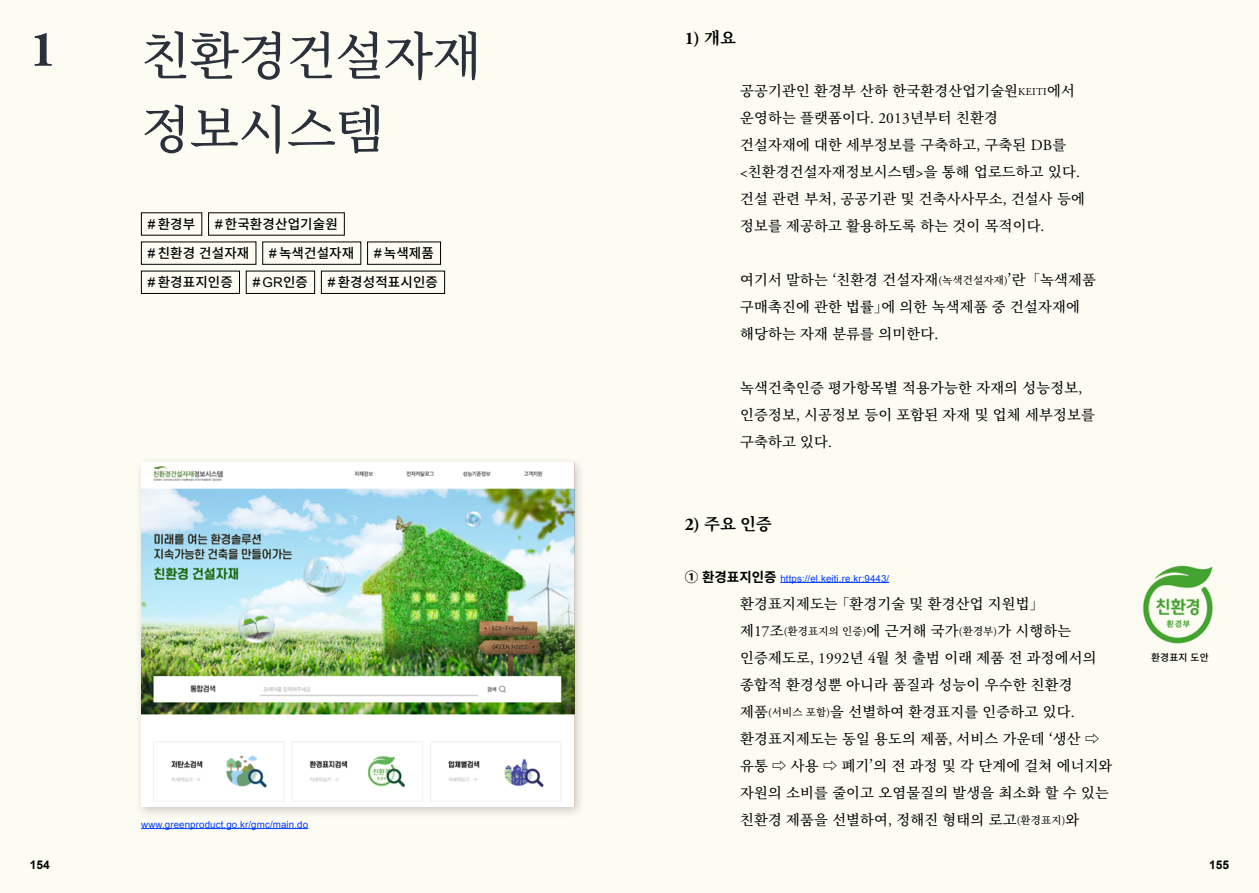
<style>
.page{position:relative;width:1259px;height:893px;background:#fdfcf3}
.page>*{position:absolute;margin:0;border:0;box-sizing:border-box;transform-origin:0 0}
.큰제목{font:500 51px/73.5px "Noto Serif KR";letter-spacing:-.015em;color:#2a313b}
.큰제목-2{font:700 51px "Adobe Garamond Pro";color:#2a313b}
.소제-1{font:700 17.85px "Adobe Garamond Pro";color:#000}
.소제-1-2{font:700 16.5px "Noto Serif KR";color:#000}
.본문{font:500 14.25px/27px "Noto Serif KR";letter-spacing:.015em;color:#000}
.해시태그{font:500 13.5px "Noto Sans CJ Kkr";letter-spacing:.01em;color:#000}
.해시태그-2{font:13.5px "Arial";color:#000}
.본문-b{font:700 12px "Arial";letter-spacing:.005em;color:#000}
.중제{font:9.75px "Arial";letter-spacing:.01em;color:#003cff}
.캡션{font:9.75px "Arial";letter-spacing:.01em;color:#003cff}
.캡션-2{font:500 9.75px "Noto Sans CJ Kkr";letter-spacing:.015em;color:#000}
.s1{font-family:"Arial";font-weight:400}
.s2{font-family:"Noto Sans CJ Kkr";font-weight:500}
.s3{font-family:"Noto Serif KR";font-size:16.5px}
.s4{font-family:"Adobe Garamond Pro";font-weight:400;font-size:10.5px}
.s5{font-family:"Adobe Garamond Pro";font-weight:400;font-size:15.45px}
.s6{font-weight:400}
.s7{font-family:"Adobe Garamond Pro";font-weight:400;font-size:11.4px}
.s8{font-size:10.5px}
.s9{font-family:"Adobe Garamond Pro";font-size:17.85px}
.s10{font-family:"Noto Sans KR";font-weight:700;font-size:13.5px;color:#000}
</style>
<div class="page">
<hr style="left:141px;top:828px;width:167px;height:1px;background:#003cff">
<div style="left:141px;top:271px;width:99px;height:23px;border:1px solid #000"></div>
<div style="left:246px;top:271px;width:69px;height:23px;border:1px solid #000"></div>
<div style="left:321px;top:271px;width:124px;height:23px;border:1px solid #000"></div>
<div style="left:135px;top:456px;width:451px;height:363px;background:#000;opacity:.2"></div>
<img style="left:141px;top:462px;width:433px;height:345px">
<hr style="left:780px;top:582px;width:109px;height:1px;background:#003cff">
<img style="left:1143px;top:565px;width:70px;height:79px">
<p class="큰제목-2" style="left:30px;top:20px;width:28px">1</p>
<p class="큰제목" style="left:141px;top:20px;width:342px">친환경건설자재 정보시스템</p>
<p class="해시태그" style="left:148px;top:217px;width:49px"><span class="s1">#</span> 환경부</p>
<p class="해시태그" style="left:215px;top:217px;width:124px"><span class="s1">#</span> 한국환경산업기술원</p>
<p class="해시태그" style="left:148px;top:246px;width:103px"><span class="s1">#</span> 친환경 건설자재</p>
<p class="해시태그" style="left:269px;top:246px;width:86px"><span class="s1">#</span> 녹색건설자재</p>
<p class="해시태그" style="left:374px;top:246px;width:61px"><span class="s1">#</span> 녹색제품</p>
<p class="해시태그" style="left:148px;top:275px;width:86px"><span class="s1">#</span> 환경표지인증</p>
<p class="해시태그-2" style="left:253px;top:273px;width:57px"># GR<span class="s2">인증</span></p>
<p class="해시태그" style="left:328px;top:275px;width:112px"><span class="s1">#</span> 환경성적표시인증</p>
<p class="본문-b" style="left:30px;top:857px;width:22px">154</p>
<p class="캡션" style="left:141px;top:818px;width:168px">www.greenproduct.go.kr/gmc/main.do</p>
<p class="소제-1" style="left:685px;top:28px;width:53px">1) <span class="s3">개요</span></p>
<p class="본문" style="left:740px;top:78px;width:346px">공공기관인 환경부 산하 한국환경산업기술원<span class="s4">KEITI</span>에서 운영하는 플랫폼이다<span class="s5">. 2013</span>년부터 친환경<br>건설자재에 대한 세부정보를 구축하고<span class="s5">,</span> 구축된 <span class="s5">DB</span>를 <span class="s5">&lt;</span>친환경건설자재정보시스템<span class="s5">&gt;</span>을 통해 업로드하고 있다<span class="s5">. </span>건설 관련 부처<span class="s5">,</span> 공공기관 및 건축사사무소<span class="s5">,</span> 건설사 등에 정보를 제공하고 활용하도록 하는 것이 목적이다<span class="s5">.</span></p>
<p class="본문" style="left:740px;top:267px;width:357px">여기서 말하는 <span class="s6">‘</span>친환경 건설자재<span class="s7">(</span><span class="s8">녹색건설자재</span><span class="s7">)</span><span class="s6">’</span>란「녹색제품 구매촉진에 관한 법률」에 의한 녹색제품 중 건설자재에 해당하는 자재 분류를 의미한다<span class="s5">.</span></p>
<p class="본문" style="left:740px;top:375px;width:356px">녹색건축인증 평가항목별 적용가능한 자재의 성능정보<span class="s5">, </span>인증정보<span class="s5">,</span> 시공정보 등이 포함된 자재 및 업체 세부정보를 구축하고 있다<span class="s5">.</span></p>
<p class="소제-1-2" style="left:685px;top:515px;width:89px"><span class="s9">2)</span> 주요 인증</p>
<p class="중제" style="left:685px;top:572px;width:206px"><span class="s10">① 환경표지인증</span> https://el.keiti.re.kr:9443/</p>
<p class="본문" style="left:740px;top:591px;width:374px">환경표지제도는 <span class="s6">｢</span>환경기술 및 환경산업 지원법<span class="s6">｣</span>제<span class="s5">17</span>조<span class="s7">(</span><span class="s8">환경표지의 인증</span><span class="s7">)</span>에 근거해 국가<span class="s7">(</span><span class="s8">환경부</span><span class="s7">)</span>가 시행하는 인증제도로<span class="s5">, 1992</span>년 <span class="s5">4</span>월 첫 출범 이래 제품 전 과정에서의 종합적 환경성뿐 아니라 품질과 성능이 우수한 친환경 제품<span class="s7">(</span><span class="s8">서비스 포함</span><span class="s7">)</span>을 선별하여 환경표지를 인증하고 있다<span class="s5">. </span>환경표지제도는 동일 용도의 제품<span class="s5">,</span> 서비스 가운데 <span class="s6">‘</span>생산 ⇨ 유통 ⇨ 사용 ⇨ 폐기<span class="s6">’</span>의 전 과정 및 각 단계에 걸쳐 에너지와 자원의 소비를 줄이고 오염물질의 발생을 최소화 할 수 있는 친환경 제품을 선별하여<span class="s5">,</span> 정해진 형태의 로고<span class="s7">(</span><span class="s8">환경표지</span><span class="s7">)</span>와</p>
<p class="캡션-2" style="left:1151px;top:652px;width:59px">환경표지 도안</p>
<p class="본문-b" style="left:1209px;top:857px;width:22px">155</p>
</div>
